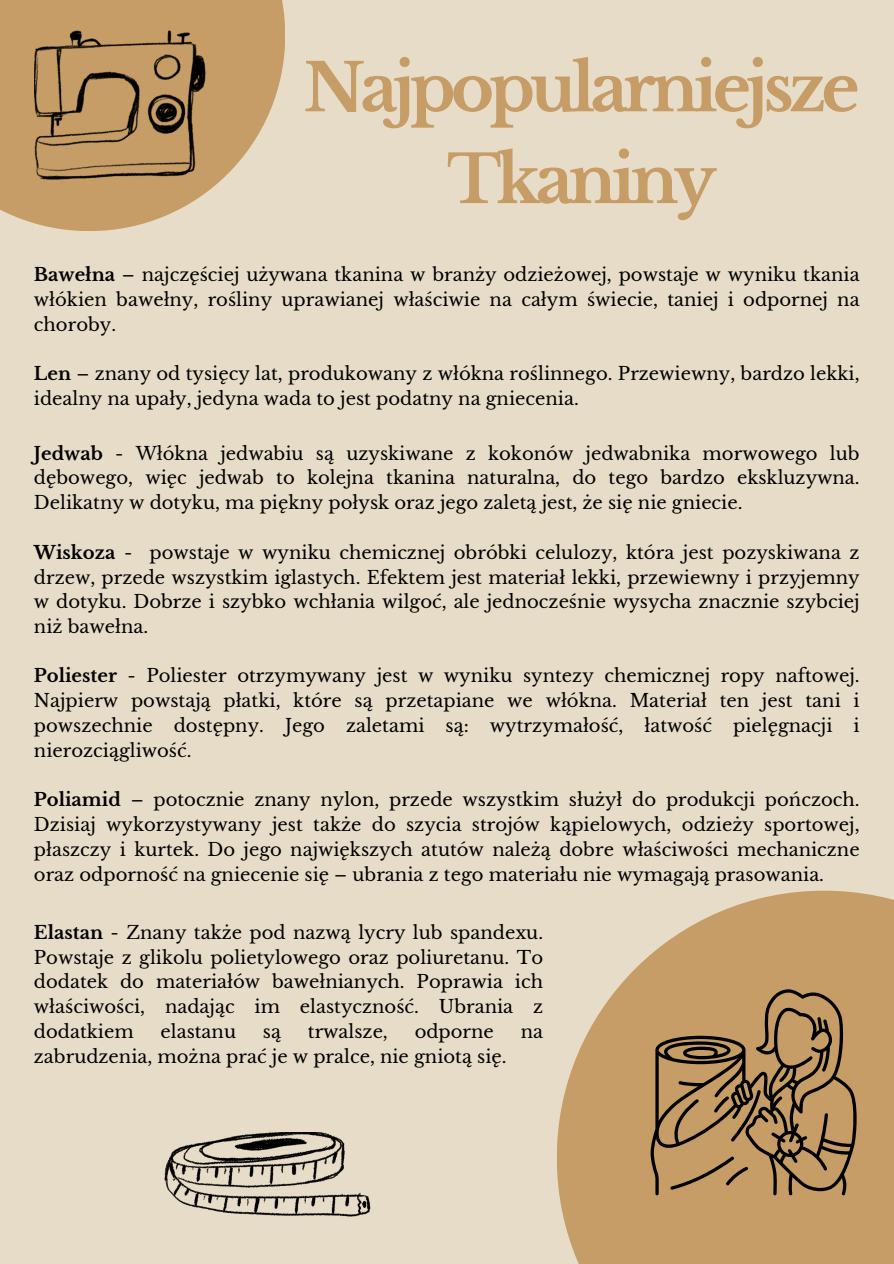
<style>
.page{position:relative;width:894px;height:1264px;background:#fff}
.page>*{position:absolute;margin:0;border:0;box-sizing:border-box;transform-origin:0 0}
.t1{font:700 65.85px "Libre Baskerville";letter-spacing:-.075em;color:#c69c67}
.t2{font:700 65.4px "Libre Baskerville";letter-spacing:-.075em;color:#c69c67}
.t3{font:18px/24.8px "Libre Baskerville";color:#000;text-align:justify}
.s1{font-weight:700}
</style>
<div class="page">
<div style="left:0;top:0;width:893px;height:1263px;background:#e7dcc7"></div>
<svg style="left:557px;top:890px;width:336px;height:373px;fill:#c69c67"></svg>
<svg style="left:0;top:0;width:285px;height:231px;fill:#c69c67"></svg>
<svg style="left:34px;top:28px;width:171px;height:151px;background:#a58255"></svg>
<svg style="left:164px;top:1132px;width:207px;height:84px"></svg>
<svg style="left:650px;top:989px;width:208px;height:206px;background:#9f7d53"></svg>
<h1 class="t2" style="left:303px;top:48px;width:557px">Najpopularniejsze</h1>
<p class="t1" style="left:447px;top:139px;width:271px">Tkaniny</p>
<h1 class="t3" style="left:34px;top:262px;width:827px"><span class="s1">Bawełna</span> – najczęściej używana tkanina w branży odzieżowej, powstaje w wyniku tkania włókien bawełny, rośliny uprawianej właściwie na całym świecie, taniej i odpornej na choroby.</h1>
<p class="t3" style="left:34px;top:361px;width:827px"><span class="s1">Len</span> – znany od tysięcy lat, produkowany z włókna roślinnego. Przewiewny, bardzo lekki, idealny na upały, jedyna wada to jest podatny na gniecenia.</p>
<p class="t3" style="left:34px;top:441px;width:827px"><span class="s1">Jedwab</span> - Włókna jedwabiu są uzyskiwane z kokonów jedwabnika morwowego lub dębowego, więc jedwab to kolejna tkanina naturalna, do tego bardzo ekskluzywna.<br>Delikatny w dotyku, ma piękny połysk oraz jego zaletą jest, że się nie gniecie.</p>
<p class="t3" style="left:34px;top:540px;width:827px"><span class="s1">Wiskoza</span> - powstaje w wyniku chemicznej obróbki celulozy, która jest pozyskiwana z drzew, przede wszystkim iglastych. Efektem jest materiał lekki, przewiewny i przyjemny w dotyku. Dobrze i szybko wchłania wilgoć, ale jednocześnie wysycha znacznie szybciej niż bawełna.</p>
<p class="t3" style="left:34px;top:663px;width:827px"><span class="s1">Poliester</span> - Poliester otrzymywany jest w wyniku syntezy chemicznej ropy naftowej.<br>Najpierw powstają płatki, które są przetapiane we włókna. Materiał ten jest tani i powszechnie dostępny. Jego zaletami są: wytrzymałość, łatwość pielęgnacji i nierozciągliwość.</p>
<p class="t3" style="left:34px;top:787px;width:827px"><span class="s1">Poliamid</span> – potocznie znany nylon, przede wszystkim służył do produkcji pończoch.<br>Dzisiaj wykorzystywany jest także do szycia strojów kąpielowych, odzieży sportowej, płaszczy i kurtek. Do jego największych atutów należą dobre właściwości mechaniczne oraz odporność na gniecenie się – ubrania z tego materiału nie wymagają prasowania.</p>
<p class="t3" style="left:34px;top:920px;width:510px"><span class="s1">Elastan</span> - Znany także pod nazwą lycry lub spandexu.<br>Powstaje z glikolu polietylowego oraz poliuretanu. To dodatek do materiałów bawełnianych. Poprawia ich właściwości, nadając im elastyczność. Ubrania z dodatkiem</p>
<p class="t3" style="left:160px;top:1019px;width:77px">elastanu</p>
<p class="t3" style="left:263px;top:1019px;width:20px">są</p>
<p class="t3" style="left:308px;top:1019px;width:81px">trwalsze,</p>
<p class="t3" style="left:414px;top:1019px;width:81px">odporne</p>
<p class="t3" style="left:520px;top:1019px;width:24px">na</p>
<p class="t3" style="left:34px;top:1043px;width:474px">zabrudzenia, można prać je w pralce, nie gniotą się.</p>
</div>
